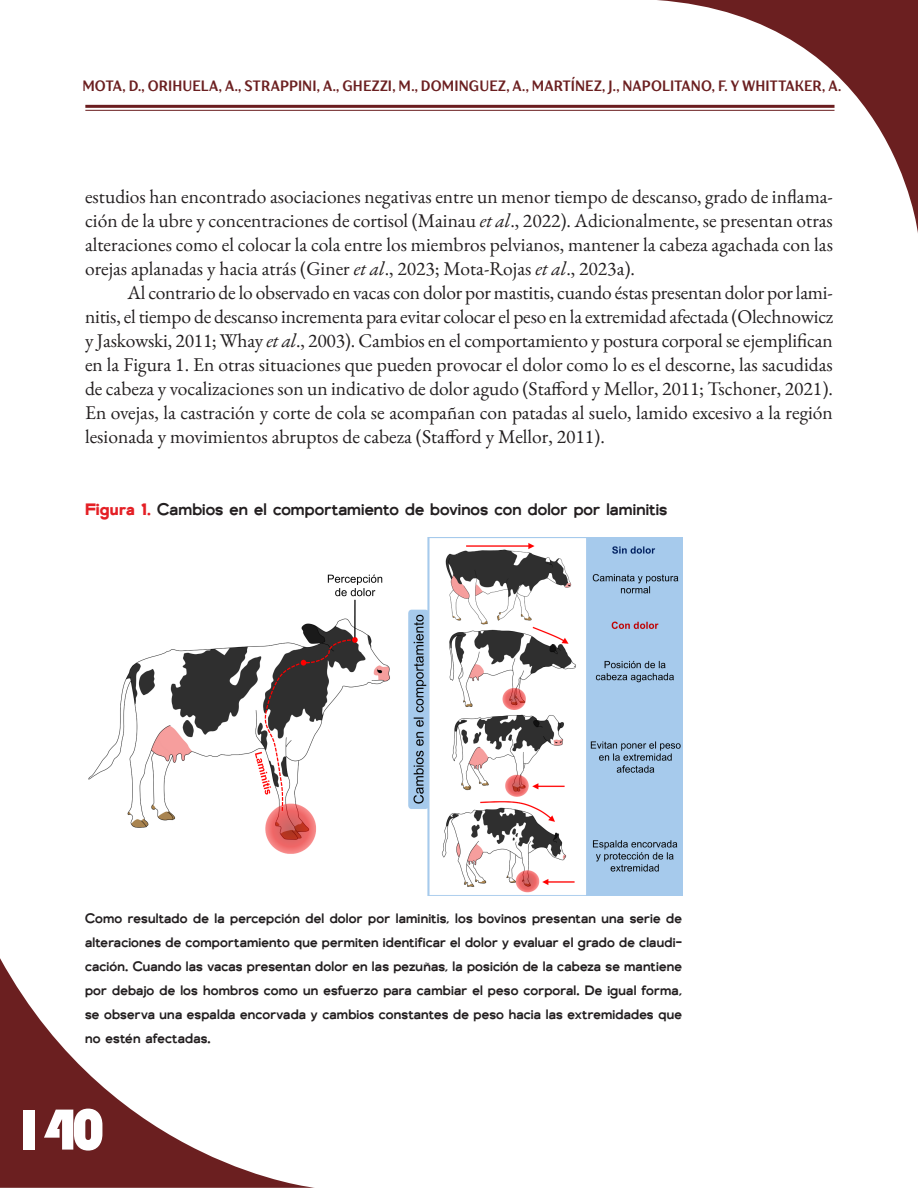
<style>
.page{position:relative;width:918px;height:1188px;background:#fff}
.page>*{position:absolute;margin:0;border:0;box-sizing:border-box;transform-origin:0 0}
.t1{font:60px "Bauhaus 93";color:#fff}
.cuerpo_de_texto{font:19.5px/24px "EB Garamond";color:#231f20;text-align:justify}
.titulo_cuadro{font:500 16.5px "Genova";letter-spacing:.005em;color:#231f20}
.t2{font:700 15px "TT Drugs Trl Cnd";letter-spacing:.005em;color:#6b1f20}
.fuente_cuadro{font:500 13.5px/24px "Genova";letter-spacing:.015em;color:#231f20;text-align:justify}
.s1{font-style:italic}
.s2{font-weight:900;color:#e41f25}
</style>
<div class="page">
<svg style="left:0;top:958px;width:315px;height:230px"></svg>
<svg style="left:656px;top:0;width:262px;height:233px"></svg>
<hr style="left:85px;top:105px;width:750px;height:3px;background:#6b1d1f">
<hr style="left:85px;top:110px;width:750px;height:1px;background:#6b1d1f">
<img style="left:88px;top:537px;width:594px;height:358px">
<p class="t2" style="left:82px;top:76px;width:760px">MOTA, D., ORIHUELA, A., STRAPPINI, A., GHEZZI, M., DOMINGUEZ, A., MARTÍNEZ, J., NAPOLITANO, F. Y WHITTAKER, A.</p>
<p class="cuerpo_de_texto" style="left:85px;top:184px;width:749px">estudios han encontrado asociaciones negativas entre un menor tiempo de descanso, grado de inflama&shy;ción de la ubre y concentraciones de cortisol (Mainau <span class="s1">et al</span>., 2022). Adicionalmente, se presentan otras alteraciones como el colocar la cola entre los miembros pelvianos, mantener la cabeza agachada con las orejas aplanadas y hacia atrás (Giner <span class="s1">et al</span>., 2023; Mota-Rojas <span class="s1">et al</span>., 2023a).</p>
<p class="cuerpo_de_texto" style="left:85px;top:280px;width:749px;text-indent:43px">Al contrario de lo observado en vacas con dolor por mastitis, cuando éstas presentan dolor por lami&shy;nitis, el tiempo de descanso incrementa para evitar colocar el peso en la extremidad afectada (Olechnowicz y Jaskowski, 2011; Whay <span class="s1">et al</span>., 2003). Cambios en el comportamiento y postura corporal se ejemplifican en la Figura 1. En otras situaciones que pueden provocar el dolor como lo es el descorne, las sacudidas de cabeza y vocalizaciones son un indicativo de dolor agudo (Stafford y Mellor, 2011; Tschoner, 2021).<br>En ovejas, la castración y corte de cola se acompañan con patadas al suelo, lamido excesivo a la región lesionada y movimientos abruptos de cabeza (Stafford y Mellor, 2011).</p>
<p class="titulo_cuadro" style="left:85px;top:499px;width:584px"><span class="s2">Figura 1.</span> Cambios en el comportamiento de bovinos con dolor por laminitis</p>
<p class="fuente_cuadro" style="left:85px;top:906px;width:598px">Como resultado de la percepción del dolor por laminitis, los bovinos presentan una serie de alteraciones de comportamiento que permiten identificar el dolor y evaluar el grado de claudi&shy;cación. Cuando las vacas presentan dolor en las pezuñas, la posición de la cabeza se mantiene por debajo de los hombros como un esfuerzo para cambiar el peso corporal. De igual forma, se observa una espalda encorvada y cambios constantes de peso hacia las extremidades que no estén afectadas.</p>
<h1 class="t1" style="left:12px;top:1096px;width:95px">140</h1>
</div>
